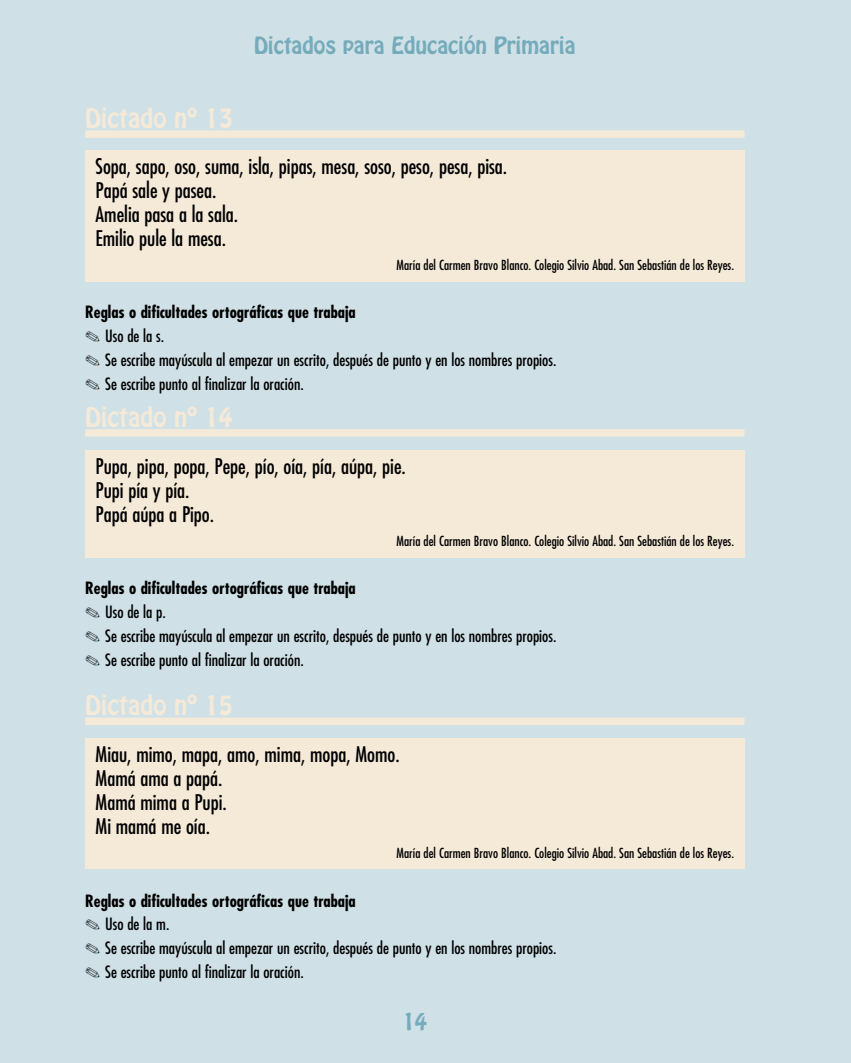
<style>
.page{position:relative;width:851px;height:1063px;background:#fff}
.page>*{position:absolute;margin:0;border:0;box-sizing:border-box;transform-origin:0 0}
.t1{font:24px "Hobo Std";color:#f5e9d8}
.t2{font:condensed 21px/24px "Futura Std";color:#000}
.t3{font:21px "Hobo Std";color:#75abbb}
.t4{font:condensed 16.5px/23.9px "Futura Std";color:#000}
.t5{font:condensed 13.5px "Futura Std";color:#000}
.s1{font-weight:700}
</style>
<div class="page">
<div style="left:0;top:0;width:850px;height:1063px;background:#cfe1e7"></div>
<div style="left:85px;top:130px;width:659px;height:8px;background:#f5e9d8"></div>
<div style="left:85px;top:150px;width:659px;height:132px;background:#f5e9d8"></div>
<div style="left:85px;top:429px;width:659px;height:8px;background:#f5e9d8"></div>
<div style="left:85px;top:450px;width:659px;height:108px;background:#f5e9d8"></div>
<div style="left:85px;top:718px;width:659px;height:7px;background:#f5e9d8"></div>
<div style="left:85px;top:739px;width:659px;height:130px;background:#f5e9d8"></div>
<h1 class="t1" style="left:85px;top:108px;width:149px">Dictado nº 13</h1>
<p class="t3" style="left:254px;top:37px;width:323px">Dictados para Educación Primaria</p>
<p class="t2" style="left:96px;top:155px;width:413px">Sopa, sapo, oso, suma, isla, pipas, mesa, soso, peso, pesa, pisa.<br>Papá sale y pasea.<br>Amelia pasa a la sala.<br>Emilio pule la mesa.</p>
<p class="t5" style="left:396px;top:259px;width:339px">María del Carmen Bravo Blanco. Colegio Silvio Abad. San Sebastián de los Reyes.</p>
<p class="t4" style="left:85px;top:301px;width:472px"><span class="s1">Reglas o dificultades ortográficas que trabaja<br></span>✎ Uso de la s.<br>✎ Se escribe mayúscula al empezar un escrito, después de punto y en los nombres propios. ✎ Se escribe punto al finalizar la oración.</p>
<h1 class="t1" style="left:85px;top:407px;width:149px">Dictado nº 14</h1>
<p class="t2" style="left:96px;top:455px;width:312px">Pupa, pipa, popa, Pepe, pío, oía, pía, aúpa, pie.<br>Pupi pía y pía.<br>Papá aúpa a Pipo.</p>
<p class="t5" style="left:396px;top:535px;width:339px">María del Carmen Bravo Blanco. Colegio Silvio Abad. San Sebastián de los Reyes.</p>
<p class="t4" style="left:85px;top:577px;width:472px"><span class="s1">Reglas o dificultades ortográficas que trabaja<br></span>✎ Uso de la p.<br>✎ Se escribe mayúscula al empezar un escrito, después de punto y en los nombres propios. ✎ Se escribe punto al finalizar la oración.</p>
<h1 class="t1" style="left:85px;top:695px;width:149px">Dictado nº 15</h1>
<p class="t2" style="left:96px;top:743px;width:305px">Miau, mimo, mapa, amo, mima, mopa, Momo.<br>Mamá ama a papá.<br>Mamá mima a Pupi.<br>Mi mamá me oía.</p>
<p class="t5" style="left:396px;top:847px;width:339px">María del Carmen Bravo Blanco. Colegio Silvio Abad. San Sebastián de los Reyes.</p>
<p class="t4" style="left:85px;top:889px;width:472px"><span class="s1">Reglas o dificultades ortográficas que trabaja<br></span>✎ Uso de la m.<br>✎ Se escribe mayúscula al empezar un escrito, después de punto y en los nombres propios. ✎ Se escribe punto al finalizar la oración.</p>
<p class="t3" style="left:402px;top:1012px;width:26px">14</p>
</div>
